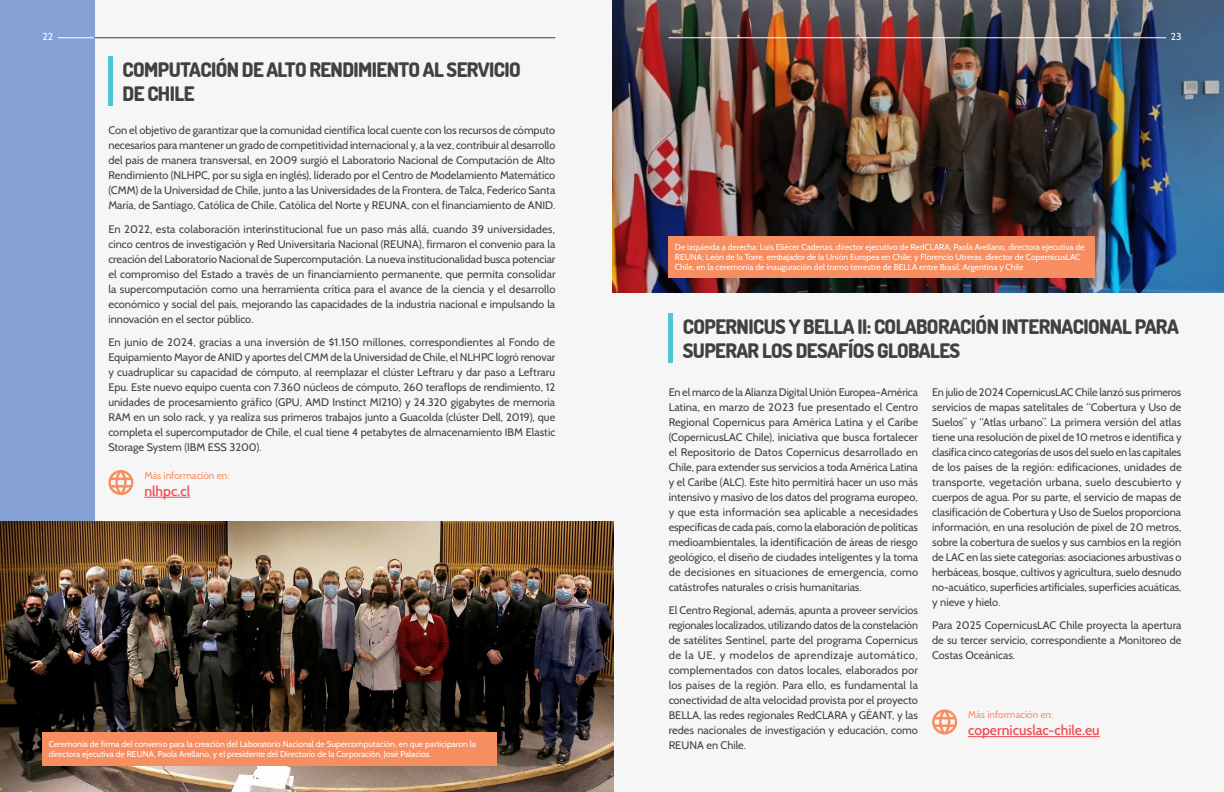
<style>
.page{position:relative;width:1224px;height:792px;background:#f6f6f6}
.page>*{position:absolute;margin:0;border:0;box-sizing:border-box;transform-origin:0 0}
.t1{font:800 20px/24px "Dosis";letter-spacing:-.03em;color:#414042}
.t2{font:500 14px "Cabin";color:#ef484f}
.t3{font:11px/15px "Cabin";color:#414042;text-align:justify}
.t4{font:10px "Cabin";color:#f78e61}
.t5{font:10px "Cabin";color:#fff}
.t6{font:8.5px/10.2px "Cabin";color:#fff}
</style>
<div class="page">
<img style="left:612px;top:0;width:612px;height:292px">
<div style="left:0;top:0;width:94px;height:792px;background:#85a0d5"></div>
<img style="left:0;top:522px;width:614px;height:270px">
<div style="left:43px;top:733px;width:454px;height:33px;background:#f78e61"></div>
<div style="left:669px;top:237px;width:426px;height:41px;background:#f78e61"></div>
<hr style="left:669px;top:314px;width:4px;height:49px;background:#50c6d4">
<div style="left:108px;top:56px;width:5px;height:49px;background:#50c6d4"></div>
<svg style="left:932px;top:709px;width:25px;height:25px"></svg>
<svg style="left:108px;top:470px;width:25px;height:25px"></svg>
<hr style="left:968px;top:736px;width:132px;height:1px;background:#ef484f">
<hr style="left:144px;top:497px;width:46px;height:1px;background:#ef484f">
<hr style="left:94px;top:38px;width:461px;height:1px;background:#414042">
<hr style="left:669px;top:38px;width:461px;height:1px;background:#fff">
<hr style="left:1130px;top:38px;width:36px;height:1px;background:#fff">
<hr style="left:58px;top:38px;width:36px;height:1px;background:#fff">
<p class="t5" style="left:43px;top:30px;width:12px">22</p>
<p class="t5" style="left:1171px;top:30px;width:12px">23</p>
<h1 class="t1" style="left:123px;top:57px;width:400px">COMPUTACIÓN DE ALTO RENDIMIENTO AL SERVICIO<br>DE CHILE</h1>
<p class="t3" style="left:108px;top:123px;width:448px">Con el objetivo de garantizar que la comunidad científica local cuente con los recursos de cómputo necesarios para mantener un grado de competitividad internacional y, a la vez, contribuir al desarrollo del país de manera transversal, en 2009 surgió el Laboratorio Nacional de Computación de Alto Rendimiento (NLHPC, por su sigla en inglés), liderado por el Centro de Modelamiento Matemático (CMM) de la Universidad de Chile, junto a las Universidades de la Frontera, de Talca, Federico Santa María, de Santiago, Católica de Chile, Católica del Norte y REUNA, con el financiamiento de ANID.</p>
<p class="t3" style="left:108px;top:221px;width:449px">En 2022, esta colaboración interinstitucional fue un paso más allá, cuando 39 universidades, cinco centros de investigación y Red Universitaria Nacional (REUNA), firmaron el convenio para la creación del Laboratorio Nacional de Supercomputación. La nueva institucionalidad busca potenciar el compromiso del Estado a través de un financiamiento permanente, que permita consolidar la supercomputación como una herramienta crítica para el avance de la ciencia y el desarrollo económico y social del país, mejorando las capacidades de la industria nacional e impulsando la innovación en el sector público.</p>
<p class="t3" style="left:108px;top:335px;width:449px">En junio de 2024, gracias a una inversión de $1.150 millones, correspondientes al Fondo de Equipamiento Mayor de ANID y aportes del CMM de la Universidad de Chile, el NLHPC logró renovar y cuadruplicar su capacidad de cómputo, al reemplazar el clúster Leftraru y dar paso a Leftraru Epu. Este nuevo equipo cuenta con 7.360 núcleos de cómputo, 260 teraflops de rendimiento, 12 unidades de procesamiento gráfico (GPU, AMD Instinct MI210) y 24.320 gigabytes de memoria RAM en un solo rack, y ya realiza sus primeros trabajos junto a Guacolda (clúster Dell, 2019), que completa el supercomputador de Chile, el cual tiene 4 petabytes de almacenamiento IBM Elastic Storage System (IBM ESS 3200).</p>
<p class="t4" style="left:144px;top:469px;width:87px">Más información en:</p>
<p class="t2" style="left:144px;top:482px;width:47px">nlhpc.cl</p>
<p class="t6" style="left:49px;top:739px;width:429px">Ceremonia de firma del convenio para la creación del Laboratorio Nacional de Supercomputación, en que participaron la directora ejecutiva de REUNA, Paola Arellano, y el presidente del Directorio de la Corporación, José Palacios.</p>
<p class="t6" style="left:675px;top:242px;width:411px">De izquierda a derecha: Luis Eliécer Cadenas, director ejecutivo de RedCLARA; Paola Arellano, directora ejecutiva de<br>REUNA; León de la Torre, embajador de la Unión Europea en Chile; y Florencio Utreras, director de CopernicusLAC<br>Chile, en la ceremonia de inauguración del tramo terrestre de BELLA entre Brasil, Argentina y Chile.</p>
<h1 class="t1" style="left:683px;top:314px;width:497px">COPERNICUS Y BELLA II: COLABORACIÓN INTERNACIONAL PARA<br>SUPERAR LOS DESAFÍOS GLOBALES</h1>
<p class="t3" style="left:669px;top:385px;width:251px">En el marco de la Alianza Digital Unión Europea–América Latina, en marzo de 2023 fue presentado el Centro Regional Copernicus para América Latina y el Caribe (CopernicusLAC Chile), iniciativa que busca fortalecer el Repositorio de Datos Copernicus desarrollado en Chile, para extender sus servicios a toda América Latina y el Caribe (ALC). Este hito permitirá hacer un uso más intensivo y masivo de los datos del programa europeo, y que esta información sea aplicable a necesidades específicas de cada país, como la elaboración de políticas medioambientales, la identificación de áreas de riesgo geológico, el diseño de ciudades inteligentes y la toma de decisiones en situaciones de emergencia, como catástrofes naturales o crisis humanitarias.</p>
<p class="t3" style="left:669px;top:603px;width:251px">El Centro Regional, además, apunta a proveer servicios regionales localizados, utilizando datos de la constelación de satélites Sentinel, parte del programa Copernicus de la UE, y modelos de aprendizaje automático, complementados con datos locales, elaborados por los países de la región. Para ello, es fundamental la conectividad de alta velocidad provista por el proyecto BELLA, las redes regionales RedCLARA y GÉANT, y las redes nacionales de investigación y educación, como REUNA en Chile.</p>
<p class="t3" style="left:932px;top:385px;width:251px">En julio de 2024 CopernicusLAC Chile lanzó sus primeros servicios de mapas satelitales de “Cobertura y Uso de Suelos” y “Atlas urbano”. La primera versión del atlas tiene una resolución de píxel de 10 metros e identifica y clasifica cinco categorías de usos del suelo en las capitales de los países de la región: edificaciones, unidades de transporte, vegetación urbana, suelo descubierto y cuerpos de agua. Por su parte, el servicio de mapas de clasificación de Cobertura y Uso de Suelos proporciona información, en una resolución de píxel de 20 metros, sobre la cobertura de suelos y sus cambios en la región de LAC en las siete categorías: asociaciones arbustivas o herbáceas, bosque, cultivos y agricultura, suelo desnudo no-acuático, superficies artificiales, superficies acuáticas, y nieve y hielo.</p>
<p class="t3" style="left:932px;top:618px;width:251px">Para 2025 CopernicusLAC Chile proyecta la apertura de su tercer servicio, correspondiente a Monitoreo de Costas Oceánicas.</p>
<p class="t4" style="left:968px;top:709px;width:87px">Más información en:</p>
<p class="t2" style="left:968px;top:722px;width:133px">copernicuslac-chile.eu</p>
</div>
